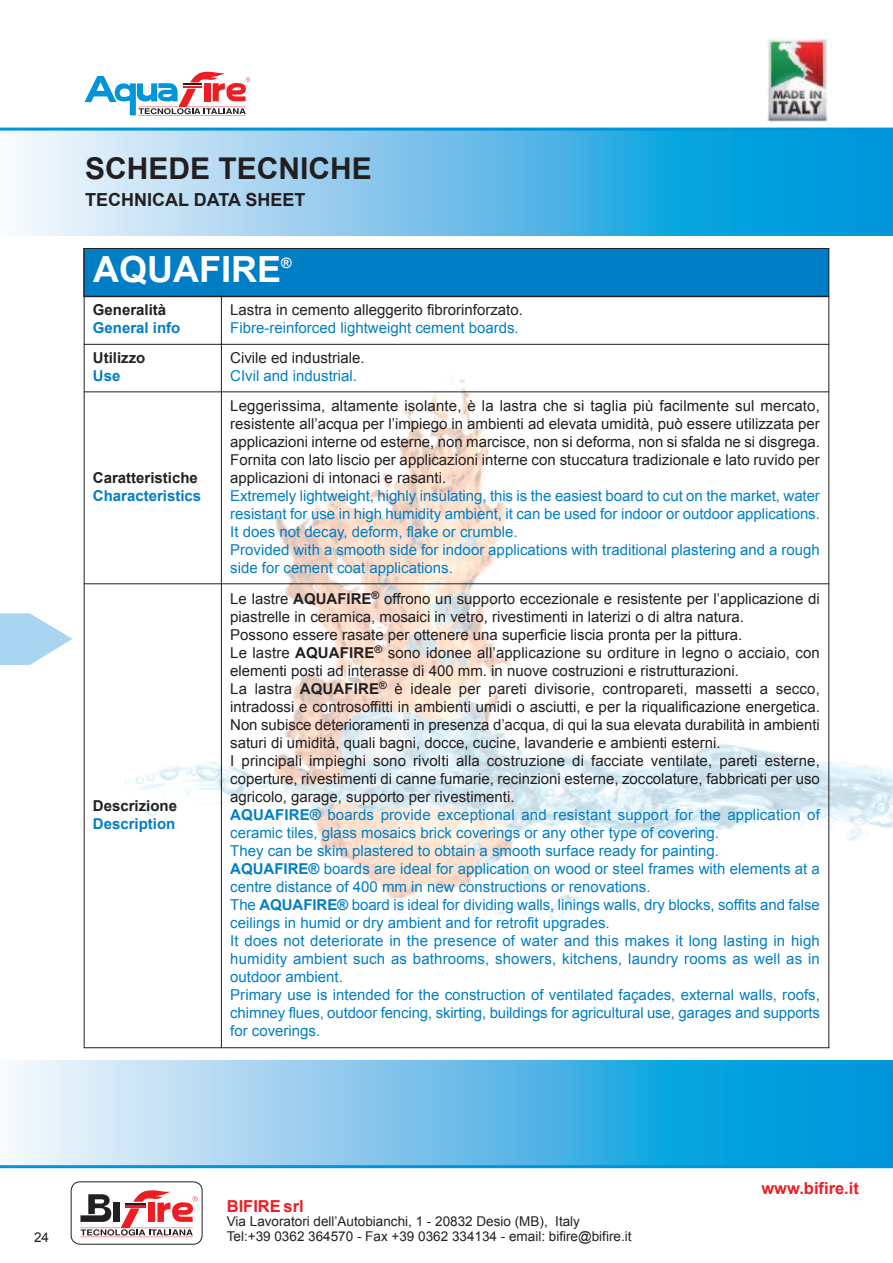
<style>
.page{position:relative;width:893px;height:1263px;background:#fff}
.page>*{position:absolute;margin:0;border:0;box-sizing:border-box;transform-origin:0 0}
.t1{font:700 36px "Arial";color:#fff}
.t2{font:700 30px "Arial";color:#231f20}
.t3{font:700 18px "Arial";color:#231f20}
.t4{font:700 16.5px "Arial";color:#ee1d23}
.t5{font:15px/18px "Arial";color:#231f20;text-align:justify}
.t6{font:15px/18px "Arial";color:#007ec5}
.t7{font:700 15px "Arial";color:#231f20}
.t8{font:700 15px "Arial";color:#007ec5}
.t9{font:700 14.4px "Arial";color:#fff}
.t10{font:13.5px/14.2px "Arial";color:#231f20}
.s1{font-weight:700}
.s2{font-weight:700;color:#007ec5}
.s3{color:#007ec5}
</style>
<div class="page">
<img style="left:119px;top:71px;width:774px;height:1098px">
<hr style="left:138px;top:115px;width:108px;height:1px;background:#ee1d23">
<svg style="left:84px;top:72px;width:166px;height:43px"></svg>
<svg style="left:71px;top:1181px;width:132px;height:64px"></svg>
<div style="left:84px;top:248px;width:745px;height:48px;background:#007ec5"></div>
<hr style="left:84px;top:248px;width:1px;height:800px;background:#231f20">
<hr style="left:221px;top:296px;width:1px;height:752px;background:#231f20">
<hr style="left:828px;top:248px;width:1px;height:800px;background:#231f20">
<hr style="left:84px;top:248px;width:745px;height:1px;background:#231f20">
<hr style="left:84px;top:296px;width:745px;height:1px;background:#231f20">
<hr style="left:84px;top:344px;width:745px;height:1px;background:#231f20">
<hr style="left:84px;top:391px;width:745px;height:1px;background:#231f20">
<hr style="left:84px;top:583px;width:745px;height:1px;background:#231f20">
<hr style="left:84px;top:1047px;width:745px;height:1px;background:#231f20">
<img style="left:767px;top:38px;width:60px;height:84px">
<svg style="left:11px;top:1061px;width:882px;height:104px;background:#69c0e9"></svg>
<svg style="left:18px;top:131px;width:875px;height:104px;background:#6ac0e9"></svg>
<hr style="left:0;top:1165px;width:893px;height:3px;background:#0095d9">
<hr style="left:0;top:128px;width:893px;height:3px;background:#0095d9">
<svg style="left:0;top:613px;width:72px;height:52px"></svg>
<h2 class="t2" style="left:85px;top:152px;width:288px">SCHEDE TECNICHE</h2>
<p class="t3" style="left:85px;top:190px;width:222px">TECHNICAL DATA SHEET</p>
<h1 class="t1" style="left:93px;top:249px;width:189px">AQUAFIRE</h1>
<p class="t9" style="left:281px;top:255px;width:12px">®</p>
<p class="t7" style="left:93px;top:302px;width:75px">Generalità</p>
<p class="t8" style="left:93px;top:320px;width:89px">General info</p>
<p class="t5" style="left:230px;top:301px;width:294px">Lastra in cemento alleggerito fibrorinforzato.</p>
<p class="t6" style="left:230px;top:319px;width:290px">Fibre-reinforced lightweight cement boards.</p>
<p class="t7" style="left:93px;top:349px;width:54px">Utilizzo</p>
<p class="t8" style="left:93px;top:367px;width:29px">Use</p>
<p class="t7" style="left:93px;top:469px;width:107px">Caratteristiche</p>
<p class="t8" style="left:93px;top:487px;width:110px">Characteristics</p>
<p class="t7" style="left:93px;top:797px;width:86px">Descrizione</p>
<p class="t8" style="left:93px;top:815px;width:84px">Description</p>
<p class="t5" style="left:230px;top:349px;width:136px">Civile ed industriale.</p>
<p class="t6" style="left:230px;top:367px;width:128px">CIvil and industrial.</p>
<p class="t5" style="left:230px;top:396px;width:591px">Leggerissima, altamente isolante, è la lastra che si taglia più facilmente sul mercato, resistente all’acqua per l’impiego in ambienti ad elevata umidità, può essere utilizzata per applicazioni interne od esterne, non marcisce, non si deforma, non si sfalda ne si disgrega.<br>Fornita con lato liscio per applicazioni interne con stuccatura tradizionale e lato ruvido per applicazioni di intonaci e rasanti.</p>
<p class="t6" style="left:230px;top:486px;width:591px">Extremely lightweight, highly insulating, this is the easiest board to cut on the market, water resistant for use in high humidity ambient, it can be used for indoor or outdoor applications.<br>It does not decay, deform, flake or crumble.<br>Provided with a smooth side for indoor applications with traditional plastering and a rough side for cement coat applications.</p>
<p class="t5" style="left:230px;top:589px;width:591px;text-align:left">Le lastre <span class="s1">AQUAFIRE</span><sup>®</sup> offrono un supporto eccezionale e resistente per l’applicazione di piastrelle in ceramica, mosaici in vetro, rivestimenti in laterizi o di altra natura.<br>Possono essere rasate per ottenere una superficie liscia pronta per la pittura.<br>Le lastre <span class="s1">AQUAFIRE</span><sup>®</sup> sono idonee all’applicazione su orditure in legno o acciaio, con elementi posti ad interasse di 400 mm. in nuove costruzioni e ristrutturazioni.<br>La lastra <span class="s1">AQUAFIRE</span><sup>®</sup> è ideale per pareti divisorie, contropareti, massetti a secco, intradossi e controsoffitti in ambienti umidi o asciutti, e per la riqualificazione energetica.<br>Non subisce deterioramenti in presenza d’acqua, di qui la sua elevata durabilità in ambienti saturi di umidità, quali bagni, docce, cucine, lavanderie e ambienti esterni.<br>I principali impieghi sono rivolti alla costruzione di facciate ventilate, pareti esterne, coperture, rivestimenti di canne fumarie, recinzioni esterne, zoccolature, fabbricati per uso agricolo, garage, supporto per rivestimenti.<br><span class="s2">AQUAFIRE®</span> <span class="s3">boards provide exceptional and resistant support for the application of ceramic tiles, glass mosaics brick coverings or any other type of covering.<br>They can be skim plastered to obtain a smooth surface ready for painting.<br></span><span class="s2">AQUAFIRE®</span> <span class="s3">boards are ideal for application on wood or steel frames with elements at a centre distance of 400 mm in new constructions or renovations.<br>The</span> <span class="s2">AQUAFIRE®</span> <span class="s3">board is ideal for dividing walls, linings walls, dry blocks, soffits and false ceilings in humid or dry ambient and for retrofit upgrades.<br>It does not deteriorate in the presence of water and this makes it long lasting in high humidity ambient such as bathrooms, showers, kitchens, laundry rooms as well as in outdoor ambient.<br>Primary use is intended for the construction of ventilated façades, external walls, roofs, chimney flues, outdoor fencing, skirting, buildings for agricultural use, garages and supports for coverings.</span></p>
<p class="t10" style="left:34px;top:1230px;width:17px">24</p>
<p class="t4" style="left:227px;top:1197px;width:79px">BIFIRE srl</p>
<p class="t10" style="left:227px;top:1214px;width:406px">Via Lavoratori dell’Autobianchi, 1 - 20832 Desio (MB), Italy<br>Tel:+39 0362 364570 - Fax +39 0362 334134 - email: bifire@bifire.it</p>
<p class="t4" style="left:761px;top:1179px;width:99px">www.bifire.it</p>
</div>
